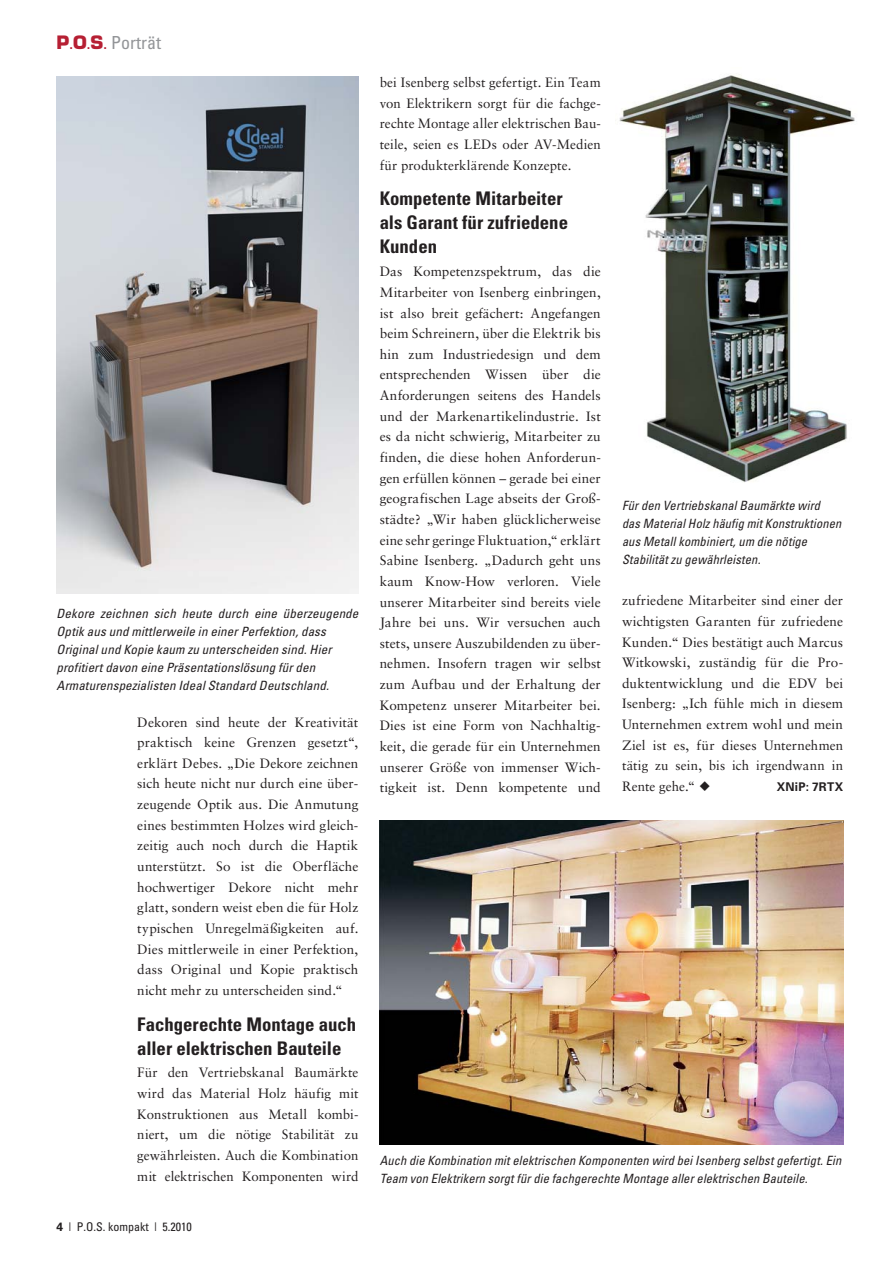
<style>
.page{position:relative;width:893px;height:1263px;background:#fff}
.page>*{position:absolute;margin:0;border:0;box-sizing:border-box;transform-origin:0 0}
.t1{font:700 condensed 18.75px/24px "Univers";color:#231f20}
.t2{font:condensed 18px "Univers";color:#939598}
.t3{font:13.5px/20.7px "Sabon LT Std";letter-spacing:.01em;color:#231f20;text-align:justify}
.t4{font:italic condensed 12.75px/18px "Univers";letter-spacing:.01em;color:#231f20}
.t5{font:condensed 12px "Univers";color:#231f20}
.t6{font:700 12px "Univers LTCE";letter-spacing:.025em;color:#231f20}
.s1{font-family:"Eurostile LT Std";font-weight:700;font-stretch:normal;color:#b61f33}
.s2{font-family:"Eurostile LT Std";font-weight:700;font-stretch:normal;font-size:10.5px;color:#b61f33}
.s3{font-family:"Univers LTCE";font-weight:700;font-stretch:normal}
</style>
<div class="page">
<img style="left:380px;top:820px;width:463px;height:323px">
<img style="left:57px;top:77px;width:301px;height:516px">
<img style="left:619px;top:74px;width:236px;height:409px">
<h2 class="t2" style="left:57px;top:36px;width:106px"><span class="s1">P</span><span class="s2">.</span><span class="s1">O</span><span class="s2">.</span><span class="s1">S</span><span class="s2">.</span> Porträt</h2>
<p class="t4" style="left:57px;top:605px;width:303px">Dekore zeichnen sich heute durch eine überzeugende Optik aus und mittlerweile in einer Perfektion, dass Original und Kopie kaum zu unterscheiden sind. Hier profitiert davon eine Präsentationslösung für den Armaturenspezialisten Ideal Standard Deutschland.</p>
<p class="t3" style="left:137px;top:712px;width:223px">Dekoren sind heute der Kreativität praktisch keine Grenzen gesetzt“, erklärt Debes. „Die Dekore zeichnen sich heute nicht nur durch eine über&shy;zeugende Optik aus. Die Anmutung eines bestimmten Holzes wird gleich&shy;zeitig auch noch durch die Haptik unterstützt. So ist die Oberfläche hochwertiger Dekore nicht mehr glatt, sondern weist eben die für Holz typischen Unregelmäßigkeiten auf.<br>Dies mittlerweile in einer Perfektion, dass Original und Kopie praktisch nicht mehr zu unterscheiden sind.“</p>
<h1 class="t1" style="left:137px;top:1013px;width:220px">Fachgerechte Montage auch aller elektrischen Bauteile</h1>
<p class="t3" style="left:137px;top:1062px;width:223px">Für den Vertriebskanal Baumärkte wird das Material Holz häufig mit Konstruktionen aus Metall kombi&shy;niert, um die nötige Stabilität zu gewährleisten. Auch die Kombination mit elektrischen Komponenten wird</p>
<p class="t5" style="left:57px;top:1222px;width:137px"><span class="s3">4</span> | P.O.S. kompakt | 5.2010</p>
<p class="t3" style="left:380px;top:73px;width:223px">bei Isenberg selbst gefertigt. Ein Team von Elektrikern sorgt für die fachge&shy;rechte Montage aller elektrischen Bau&shy;teile, seien es LEDs oder AV-Medien für produkterklärende Konzepte.</p>
<h1 class="t1" style="left:380px;top:189px;width:190px">Kompetente Mitarbeiter als Garant für zufriedene<br>Kunden</h1>
<p class="t3" style="left:380px;top:262px;width:223px">Das Kompetenzspektrum, das die Mitarbeiter von Isenberg einbringen, ist also breit gefächert: Angefangen beim Schreinern, über die Elektrik bis hin zum Industriedesign und dem entsprechenden Wissen über die Anforderungen seitens des Handels und der Markenartikelindustrie. Ist es da nicht schwierig, Mitarbeiter zu finden, die diese hohen Anforderun&shy;gen erfüllen können – gerade bei einer geografischen Lage abseits der Groß&shy;städte? „Wir haben glücklicherweise eine sehr geringe Fluktuation,“ erklärt Sabine Isenberg. „Dadurch geht uns kaum Know-How verloren. Viele unserer Mitarbeiter sind bereits viele Jahre bei uns. Wir versuchen auch stets, unsere Auszubildenden zu über&shy;nehmen. Insofern tragen wir selbst zum Aufbau und der Erhaltung der Kompetenz unserer Mitarbeiter bei.<br>Dies ist eine Form von Nachhaltig&shy;keit, die gerade für ein Unternehmen unserer Größe von immenser Wich&shy;tigkeit ist. Denn kompetente und</p>
<p class="t4" style="left:622px;top:498px;width:221px">Für den Vertriebskanal Baumärkte wird<br>das Material Holz häufig mit Konstruktionen aus Metall kombiniert, um die nötige Stabilität zu gewährleisten.</p>
<p class="t3" style="left:622px;top:591px;width:223px">zufriedene Mitarbeiter sind einer der wichtigsten Garanten für zufriedene Kunden.“ Dies bestätigt auch Marcus Witkowski, zuständig für die Pro&shy;duktentwicklung und die EDV bei Isenberg: „Ich fühle mich in diesem Unternehmen extrem wohl und mein Ziel ist es, für dieses Unternehmen tätig zu sein, bis ich irgendwann in Rente gehe.“ ○</p>
<p class="t6" style="left:777px;top:782px;width:68px">XNiP: 7RTX</p>
<p class="t4" style="left:380px;top:1152px;width:463px">Auch die Kombination mit elektrischen Komponenten wird bei Isenberg selbst gefertigt. Ein<br>Team von Elektrikern sorgt für die fachgerechte Montage aller elektrischen Bauteile.</p>
</div>
